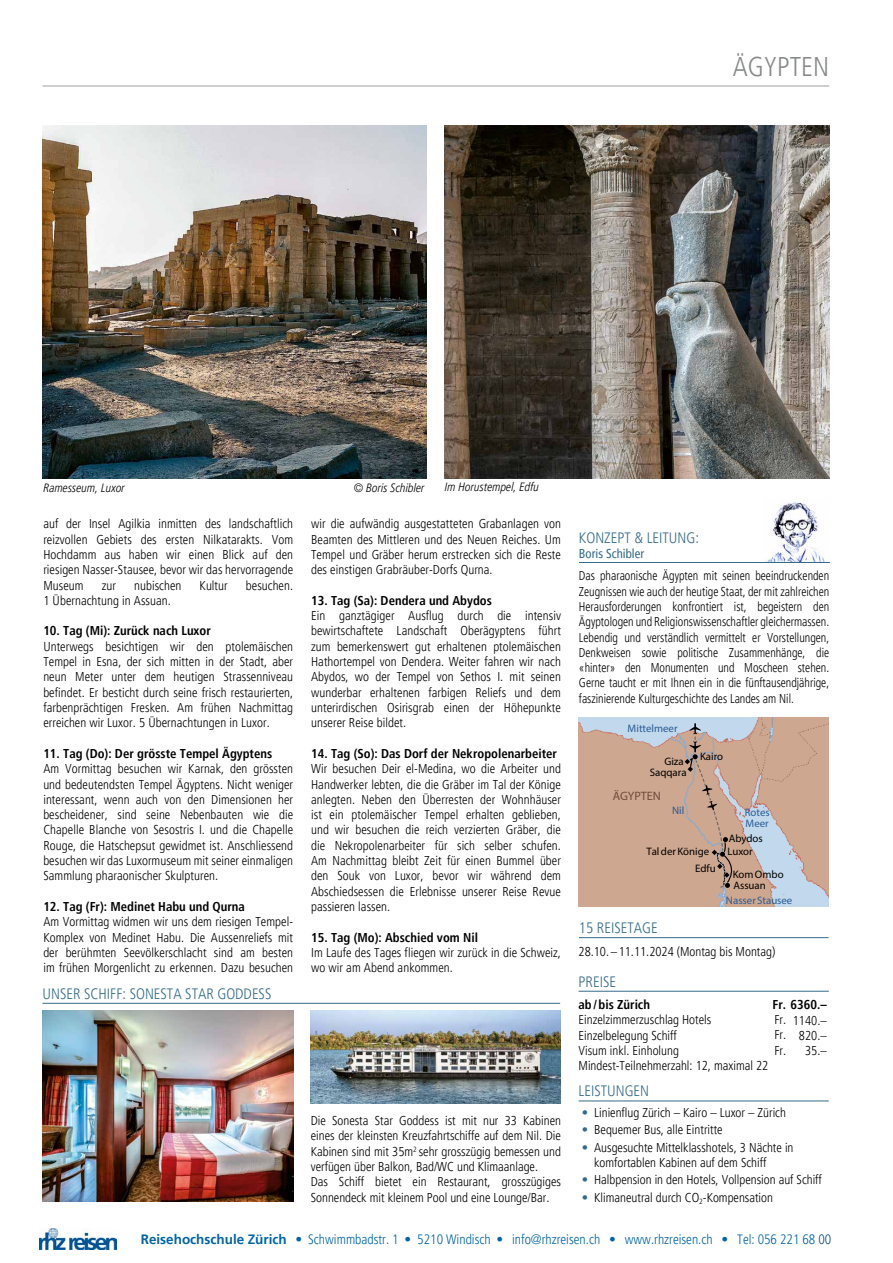
<style>
.page{position:relative;width:893px;height:1263px;background:#fff}
.page>*{position:absolute;margin:0;border:0;box-sizing:border-box;transform-origin:0 0}
.t1{font:300 condensed 27px "Frutiger LT Pro";color:#878988}
.t2{font:300 condensed 15px "Frutiger LT Pro";color:#356b8a}
.t3{font:300 condensed 13.5px "Frutiger LT Pro";color:#0065a5}
.t4{font:300 condensed 12.75px/15.3px "Frutiger LT Pro";color:#000;text-align:justify}
.t5{font:300 condensed 12.75px/15.3px "Frutiger LT Pro";color:#000;text-align:justify;scale:.93 1}
.t6{font:700 condensed 12.75px "Frutiger LT Pro";color:#000}
.t7{font:condensed 12.75px "Frutiger LT Pro";color:#356b8a}
.t8{font:700 condensed 12.15px "Frutiger";color:#714b3a}
.t9{font:italic 300 condensed 12px "Frutiger LT Pro";color:#000}
.t10{font:condensed 10.8px/11.6px "Frutiger";color:#000;text-align:right}
.t11{font:condensed 10.8px/10.8px "Frutiger";color:#295b93}
.s1{color:#356b8a}
.s2{font-weight:700;font-stretch:normal}
.s3{color:#005072}
</style>
<div class="page">
<img style="left:40px;top:1228px;width:77px;height:21px">
<hr style="left:579px;top:1100px;width:250px;height:1px;background:#356b8a">
<hr style="left:579px;top:937px;width:249px;height:1px;background:#356b8a">
<img style="left:43px;top:1010px;width:250px;height:192px">
<img style="left:579px;top:718px;width:250px;height:189px">
<svg style="left:685px;top:723px;width:49px;height:165px;background:#c0a393"></svg>
<img style="left:43px;top:126px;width:384px;height:352px">
<img style="left:445px;top:125px;width:384px;height:353px">
<hr style="left:43px;top:86px;width:786px;height:1px;background:#9d9e9e">
<hr style="left:579px;top:991px;width:250px;height:1px;background:#356b8a">
<img style="left:763px;top:502px;width:63px;height:60px">
<hr style="left:579px;top:562px;width:251px;height:1px;background:#356b8a">
<hr style="left:43px;top:1003px;width:517px;height:1px;background:#356b8a">
<img style="left:311px;top:1010px;width:250px;height:93px">
<h1 class="t1" style="left:733px;top:51px;width:98px">ÄGYPTEN</h1>
<p class="t9" style="left:43px;top:481px;width:83px">Ramesseum, Luxor</p>
<p class="t9" style="left:354px;top:481px;width:72px">© Boris Schibler</p>
<p class="t9" style="left:445px;top:480px;width:96px">Im Horustempel, Edfu</p>
<p class="t4" style="left:43px;top:516px;width:251px">auf der Insel Agilkia inmitten des landschaftlich reizvollen Gebiets des ersten Nilkatarakts. Vom Hochdamm aus haben wir einen Blick auf den riesigen Nasser-Stausee, bevor wir das hervorragende Museum</p>
<p class="t4" style="left:102px;top:578px;width:16px">zur</p>
<p class="t4" style="left:134px;top:578px;width:49px">nubischen</p>
<p class="t4" style="left:200px;top:578px;width:30px">Kultur</p>
<p class="t4" style="left:246px;top:578px;width:49px">besuchen.</p>
<p class="t4" style="left:43px;top:593px;width:129px">1 Übernachtung in Assuan.</p>
<p class="t6" style="left:43px;top:623px;width:169px">10. Tag (Mi): Zurück nach Luxor</p>
<p class="t4" style="left:43px;top:639px;width:251px">Unterwegs besichtigen wir den ptolemäischen Tempel in Esna, der sich mitten in der Stadt, aber neun Meter unter dem heutigen Strassenniveau befindet. Er besticht durch seine frisch restaurierten, farbenprächtigen Fresken. Am frühen Nachmittag erreichen wir Luxor. 5 Übernachtungen in Luxor.</p>
<p class="t6" style="left:43px;top:746px;width:230px">11. Tag (Do): Der grösste Tempel Ägyptens</p>
<p class="t4" style="left:43px;top:761px;width:251px">Am Vormittag besuchen wir Karnak, den grössten und bedeutendsten Tempel Ägyptens. Nicht weniger interessant, wenn auch von den Dimensionen her bescheidener, sind seine Nebenbauten wie die Chapelle Blanche von Sesostris I. und die Chapelle Rouge, die Hatschepsut gewidmet ist. Anschliessend besuchen wir das Luxormuseum mit seiner einmaligen Sammlung pharaonischer Skulpturen.</p>
<p class="t6" style="left:43px;top:899px;width:203px">12. Tag (Fr): Medinet Habu und Qurna</p>
<p class="t4" style="left:43px;top:914px;width:251px">Am Vormittag widmen wir uns dem riesigen Tempel-Komplex von Medinet Habu. Die Aussenreliefs mit der berühmten Seevölkerschlacht sind am besten im frühen Morgenlicht zu erkennen. Dazu besuchen</p>
<p class="t2" style="left:43px;top:985px;width:230px">UNSER SCHIFF: SONESTA STAR GODDESS</p>
<p class="t4" style="left:311px;top:516px;width:251px">wir die aufwändig ausgestatteten Grabanlagen von Beamten des Mittleren und des Neuen Reiches. Um Tempel und Gräber herum erstrecken sich die Reste des einstigen Grabräuber-Dorfs Qurna.</p>
<p class="t6" style="left:311px;top:593px;width:182px">13. Tag (Sa): Dendera und Abydos</p>
<p class="t4" style="left:311px;top:608px;width:251px">Ein ganztägiger Ausflug durch die intensiv bewirtschaftete Landschaft Oberägyptens führt zum bemerkenswert gut erhaltenen ptolemäischen Hathortempel von Dendera. Weiter fahren wir nach Abydos, wo der Tempel von Sethos I. mit seinen wunderbar erhaltenen farbigen Reliefs und dem unterirdischen Osirisgrab einen der Höhepunkte unserer Reise bildet.</p>
<p class="t6" style="left:311px;top:746px;width:247px">14. Tag (So): Das Dorf der Nekropolenarbeiter</p>
<p class="t4" style="left:311px;top:761px;width:251px">Wir besuchen Deir el-Medina, wo die Arbeiter und Handwerker lebten, die die Gräber im Tal der Könige anlegten. Neben den Überresten der Wohnhäuser ist ein ptolemäischer Tempel erhalten geblieben, und wir besuchen die reich verzierten Gräber, die die Nekropolenarbeiter für sich selber schufen.<br>Am Nachmittag bleibt Zeit für einen Bummel über den Souk von Luxor, bevor wir während dem Abschiedsessen die Erlebnisse unserer Reise Revue passieren lassen.</p>
<p class="t6" style="left:311px;top:929px;width:168px">15. Tag (Mo): Abschied vom Nil</p>
<p class="t4" style="left:311px;top:945px;width:251px">Im Laufe des Tages fliegen wir zurück in die Schweiz, wo wir am Abend ankommen.</p>
<p class="t4" style="left:311px;top:1113px;width:252px;text-align:left">Die Sonesta Star Goddess ist mit nur 33 Kabinen eines der kleinsten Kreuzfahrtschiffe auf dem Nil. Die Kabinen sind mit 35m<sup>2</sup> sehr grosszügig bemessen und verfügen über Balkon, Bad/WC und Klimaanlage.<br>Das Schiff bietet ein Restaurant, grosszügiges Sonnendeck mit kleinem Pool und eine Lounge/Bar.</p>
<p class="t2" style="left:579px;top:529px;width:121px">KONZEPT &amp; LEITUNG:</p>
<p class="t7" style="left:579px;top:546px;width:67px">Boris Schibler</p>
<p class="t5" style="left:579px;top:568px;width:271px">Das pharaonische Ägypten mit seinen beeindruckenden Zeugnissen wie auch der heutige Staat, der mit zahlreichen Herausforderungen konfrontiert ist, begeistern den Ägyptologen und Religionswissenschaftler gleichermassen.<br>Lebendig und verständlich vermittelt er Vorstellungen, Denkweisen sowie politische Zusammenhänge, die «hinter» den Monumenten und Moscheen stehen.<br>Gerne taucht er mit Ihnen ein in die fünftausendjährige, faszinierende Kulturgeschichte des Landes am Nil.</p>
<p class="t11" style="left:628px;top:722px;width:51px">Mittelmeer</p>
<p class="t10" style="left:650px;top:755px;width:38px">Giza<br>Saqqara</p>
<p class="t8" style="left:613px;top:788px;width:50px">ÄGYPTEN</p>
<p class="t10" style="left:700px;top:751px;width:24px">Kairo</p>
<p class="t11" style="left:672px;top:805px;width:14px">Nil</p>
<p class="t11" style="left:745px;top:807px;width:27px">Rotes<br>Meer</p>
<p class="t10" style="left:647px;top:845px;width:64px">Tal der Könige</p>
<p class="t2" style="left:579px;top:919px;width:80px">15 REISETAGE</p>
<p class="t10" style="left:695px;top:863px;width:22px">Edfu</p>
<p class="t10" style="left:729px;top:832px;width:36px">Abydos</p>
<p class="t10" style="left:733px;top:868px;width:52px">Kom Ombo</p>
<p class="t10" style="left:727px;top:845px;width:27px">Luxor</p>
<p class="t10" style="left:734px;top:880px;width:34px">Assuan</p>
<p class="t11" style="left:726px;top:895px;width:68px">Nasser Stausee</p>
<p class="t4" style="left:579px;top:944px;width:198px">28.10.–11.11.2024 (Montag bis Montag)</p>
<p class="t2" style="left:579px;top:973px;width:39px">PREISE</p>
<p class="t6" style="left:579px;top:997px;width:73px">ab/bis Zürich</p>
<p class="t4" style="left:579px;top:1012px;width:191px;text-align:left">Einzelzimmerzuschlag Hotels<br>Einzelbelegung Schiff<br>Visum inkl. Einholung<br>Mindest-Teilnehmerzahl: 12, maximal 22</p>
<p class="t6" style="left:772px;top:997px;width:56px">Fr. 6360.–</p>
<p class="t4" style="left:793px;top:1012px;width:35px;text-align:right">1140.–<br>820.–<br>35.–</p>
<p class="t4" style="left:774px;top:1012px;width:13px">Fr.<br>Fr.<br>Fr.</p>
<p class="t2" style="left:579px;top:1082px;width:72px">LEISTUNGEN</p>
<p class="t4" style="left:582px;top:1105px;width:205px"><span class="s1">•</span> Linienflug Zürich – Kairo – Luxor – Zürich</p>
<p class="t4" style="left:582px;top:1122px;width:142px"><span class="s1">•</span> Bequemer Bus, alle Eintritte</p>
<p class="t4" style="left:594px;top:1140px;width:201px;text-indent:-12px"><span class="s1">•</span> Ausgesuchte Mittelklasshotels, 3 Nächte in komfortablen Kabinen auf dem Schiff</p>
<p class="t4" style="left:582px;top:1172px;width:241px"><span class="s1">•</span> Halbpension in den Hotels, Vollpension auf Schiff</p>
<p class="t4" style="left:582px;top:1190px;width:193px"><span class="s1">•</span> Klimaneutral durch CO<sub>2</sub>-Kompensation</p>
<p class="t3" style="left:141px;top:1231px;width:692px"><span class="s2">Reisehochschule Zürich</span> • Schwimmbadstr. 1 • 5210 Windisch • info@rhzreisen.ch • www.rhzreisen.ch • Tel: 056 221 68 <span class="s3">00</span></p>
</div>
